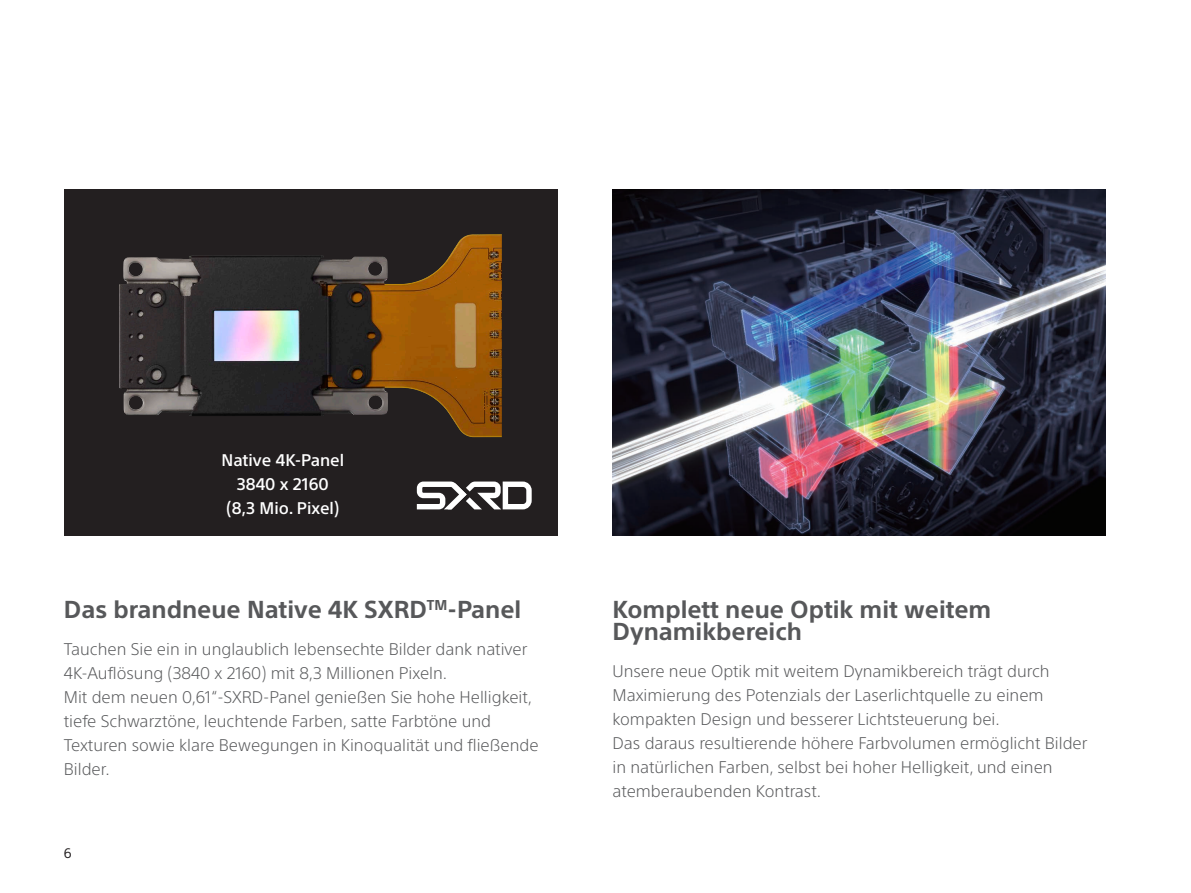
<style>
.page{position:relative;width:1191px;height:893px;background:#fff}
.page>*{position:absolute;margin:0;border:0;box-sizing:border-box;transform-origin:0 0}
.t1{font:700 24px/22.5px "SST";color:#57585a}
.t2{font:300 16.5px/24px "SST";color:#57585a}
.t3{font:500 16.5px "SST";color:#fff}
.t4{font:13.5px "SST";color:#231f20}
</style>
<div class="page">
<div style="left:64px;top:189px;width:493px;height:347px;background:#231f20"></div>
<img style="left:119px;top:234px;width:356px;height:181px">
<svg style="left:416px;top:481px;width:116px;height:29px"></svg>
<svg style="left:417px;top:482px;width:114px;height:27px"></svg>
<img style="left:612px;top:189px;width:494px;height:347px">
<p class="t3" style="left:221px;top:450px;width:124px">Native 4K-Panel</p>
<p class="t3" style="left:237px;top:474px;width:93px">3840 x 2160</p>
<p class="t3" style="left:226px;top:498px;width:114px">(8,3 Mio. Pixel)</p>
<p class="t1" style="left:64px;top:598px;width:459px">Das brandneue Native 4K SXRD<sup>TM</sup>-Panel</p>
<p class="t2" style="left:64px;top:637px;width:465px">Tauchen Sie ein in unglaublich lebensechte Bilder dank nativer<br>4K-Auflösung (3840 x 2160) mit 8,3 Millionen Pixeln.</p>
<p class="t2" style="left:64px;top:685px;width:476px">Mit dem neuen 0,61“-SXRD-Panel genießen Sie hohe Helligkeit, tiefe Schwarztöne, leuchtende Farben, satte Farbtöne und Texturen sowie klare Bewegungen in Kinoqualität und fließende Bilder.</p>
<p class="t4" style="left:64px;top:845px;width:9px">6</p>
<p class="t1" style="left:612px;top:598px;width:380px">Komplett neue Optik mit weitem<br>Dynamikbereich</p>
<p class="t2" style="left:612px;top:659px;width:438px">Unsere neue Optik mit weitem Dynamikbereich trägt durch<br>Maximierung des Potenzials der Laserlichtquelle zu einem kompakten Design und besserer Lichtsteuerung bei.</p>
<p class="t2" style="left:612px;top:731px;width:476px">Das daraus resultierende höhere Farbvolumen ermöglicht Bilder in natürlichen Farben, selbst bei hoher Helligkeit, und einen atemberaubenden Kontrast.</p>
</div>
